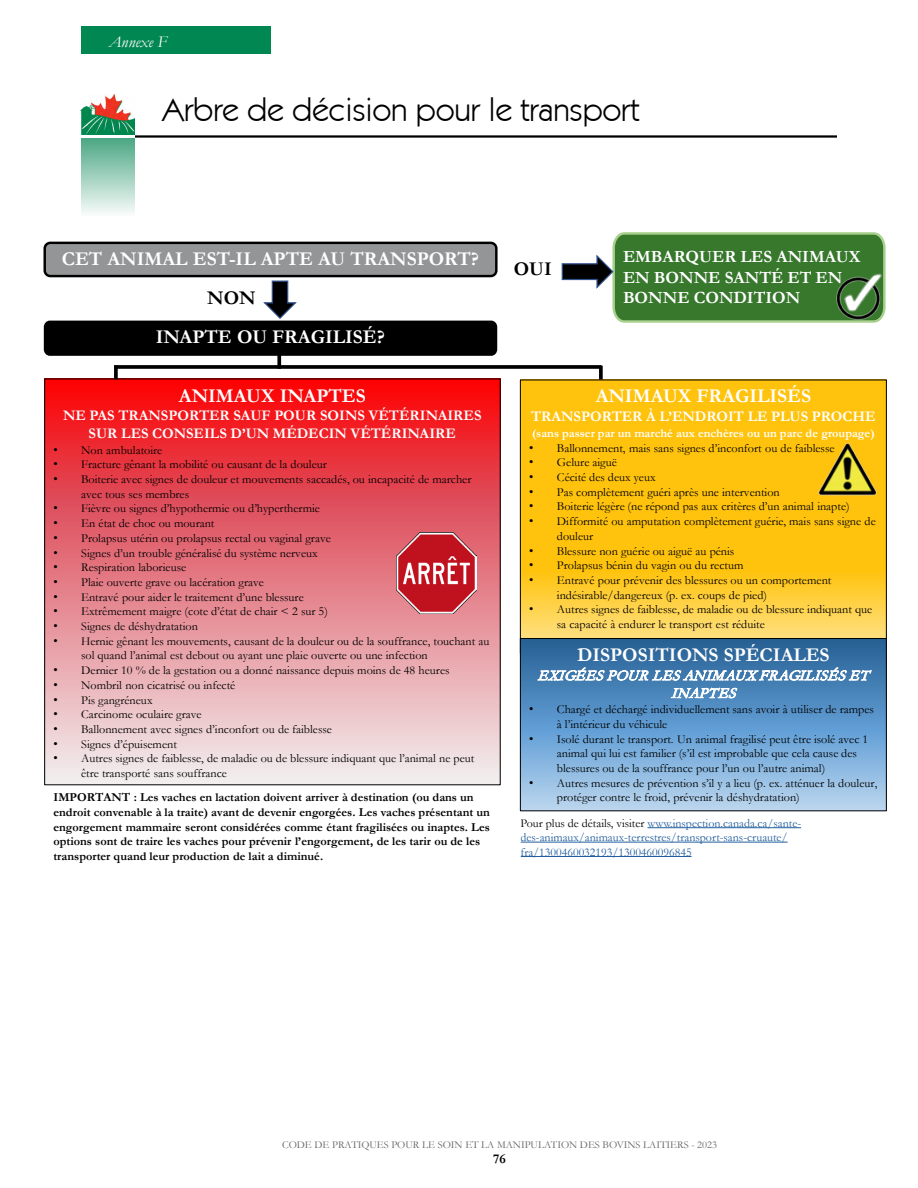
<style>
.page{position:relative;width:918px;height:1188px;background:#fff}
.page>*{position:absolute;margin:0;border:0;box-sizing:border-box;transform-origin:0 0}
.t1{font:33px "ITC Kabel";color:#000}
.t2{font:700 19.5px "Garamond";color:#fff}
.t3{font:700 19.5px "Garamond";color:#000}
.t4{font:700 17.25px/20.5px "Garamond";color:#fff}
.t5{font:italic 16.5px "Garamond";color:#fff}
.t6{font:700 14.7px/17.7px "Garamond";color:#fff;text-align:center}
.t7{font:italic 14.7px/17.7px "Garamond";color:#fff;text-align:center}
.t8{font:700 13.5px "Garamond";color:#000}
.t9{font:12.15px/14.7px "Garamond";color:#000}
.t10{font:700 12.15px/14.7px "Garamond";color:#000}
.t11{font:700 12.15px "Garamond";color:#fff}
.t12{font:12px/14.4px "Garamond";color:#215e9e}
.t13{font:10.5px "Garamond";color:#636466}
.s1{font-family:"Arial"}
.s2{color:#000}
</style>
<div class="page">
<hr style="left:135px;top:135px;width:702px;height:3px;background:#000">
<div style="left:81px;top:138px;width:54px;height:78px;background:linear-gradient(to bottom,#4ba783,#f7fbf9)"></div>
<img style="left:80px;top:95px;width:55px;height:40px">
<div style="left:81px;top:26px;width:190px;height:28px;background:#008752"></div>
<div style="left:45px;top:243px;width:451px;height:33px;background:#939597;border-radius:6px"></div>
<div style="left:44px;top:242px;width:454px;height:35px;border:2px solid #000;border-radius:6px"></div>
<div style="left:45px;top:322px;width:451px;height:33px;background:#000;border-radius:5px"></div>
<div style="left:44px;top:321px;width:453px;height:35px;border:2px solid #000;border-radius:5px"></div>
<svg style="left:561px;top:232px;width:325px;height:91px;background:#598d50"></svg>
<svg style="left:263px;top:280px;width:34px;height:39px"></svg>
<svg style="left:46px;top:380px;width:453px;height:403px;background:#e97a81"></svg>
<img style="left:397px;top:533px;width:80px;height:80px">
<svg style="left:522px;top:382px;width:363px;height:256px;background:#fec61c"></svg>
<img style="left:812px;top:438px;width:71px;height:63px">
<svg style="left:277px;top:355px;width:4px;height:10px"></svg>
<svg style="left:118px;top:365px;width:483px;height:4px;background:#131313"></svg>
<svg style="left:114px;top:365px;width:4px;height:14px"></svg>
<img style="left:834px;top:272px;width:52px;height:50px">
<div style="left:520px;top:638px;width:366px;height:173px;background:linear-gradient(to bottom,#1c5f9b,#b2d7f9)"></div>
<div style="left:520px;top:638px;width:367px;height:173px;border:1px solid #000"></div>
<svg style="left:599px;top:366px;width:4px;height:14px"></svg>
<hr style="left:647px;top:827px;width:154px;height:1px;background:#215e9e">
<hr style="left:521px;top:842px;width:267px;height:1px;background:#215e9e">
<hr style="left:521px;top:856px;width:171px;height:1px;background:#215e9e">
<h3 class="t5" style="left:109px;top:30px;width:60px">Annexe F</h3>
<h1 class="t1" style="left:162px;top:90px;width:479px">Arbre de décision pour le transport</h1>
<h2 class="t2" style="left:62px;top:245px;width:419px">CET ANIMAL EST-IL APTE AU TRANSPORT?</h2>
<h3 class="t4" style="left:623px;top:247px;width:239px">EMBARQUER LES ANIMAUX<br>EN BONNE SANTÉ ET EN<br>BONNE CONDITION</h3>
<h2 class="t2" style="left:156px;top:324px;width:231px">INAPTE OU FRAGILISÉ?</h2>
<h2 class="t3" style="left:514px;top:256px;width:40px">OUI</h2>
<h2 class="t3" style="left:207px;top:284px;width:50px">NON</h2>
<h2 class="t2" style="left:179px;top:382px;width:188px">ANIMAUX INAPTES</h2>
<p class="t6" style="left:63px;top:407px;width:420px">NE PAS TRANSPORTER SAUF POUR SOINS VÉTÉRINAIRES<br>SUR LES CONSEILS D’UN MÉDECIN VÉTÉRINAIRE</p>
<p class="t9" style="left:53px;top:442px;width:110px"><span class="s1">•</span> Non ambulatoire</p>
<p class="t9" style="left:53px;top:457px;width:275px"><span class="s1">•</span> Fracture gênant la mobilité ou causant de la douleur</p>
<p class="t9" style="left:81px;top:471px;width:392px;text-indent:-28px"><span class="s1">•</span> Boiterie avec signes de douleur et mouvements saccadés, ou incapacité de marcher avec tous ses membres</p>
<p class="t9" style="left:53px;top:501px;width:268px"><span class="s1">•</span> Fièvre ou signes d’hypothermie ou d’hyperthermie</p>
<p class="t9" style="left:53px;top:516px;width:163px"><span class="s1">•</span> En état de choc ou mourant</p>
<p class="t9" style="left:53px;top:530px;width:279px"><span class="s1">•</span> Prolapsus utérin ou prolapsus rectal ou vaginal grave</p>
<p class="t9" style="left:53px;top:545px;width:266px"><span class="s1">•</span> Signes d’un trouble généralisé du système nerveux</p>
<p class="t9" style="left:53px;top:560px;width:134px"><span class="s1">•</span> Respiration laborieuse</p>
<p class="t9" style="left:53px;top:574px;width:212px"><span class="s1">•</span> Plaie ouverte grave ou lacération grave</p>
<p class="t9" style="left:53px;top:589px;width:252px"><span class="s1">•</span> Entravé pour aider le traitement d’une blessure</p>
<p class="t9" style="left:53px;top:604px;width:276px"><span class="s1">•</span> Extrêmement maigre (cote d’état de chair &lt; 2 sur 5)</p>
<p class="t9" style="left:53px;top:619px;width:146px"><span class="s1">•</span> Signes de déshydratation</p>
<p class="t9" style="left:81px;top:633px;width:410px;text-indent:-28px"><span class="s1">•</span> Hernie gênant les mouvements, causant de la douleur ou de la souffrance, touchant au sol quand l’animal est debout ou ayant une plaie ouverte ou une infection</p>
<p class="t9" style="left:53px;top:663px;width:398px"><span class="s1">•</span> Dernier 10 % de la gestation ou a donné naissance depuis moins de 48 heures</p>
<p class="t9" style="left:53px;top:677px;width:183px"><span class="s1">•</span> Nombril non cicatrisé ou infecté</p>
<p class="t9" style="left:53px;top:692px;width:101px"><span class="s1">•</span> Pis gangréneux</p>
<p class="t9" style="left:53px;top:707px;width:150px"><span class="s1">•</span> Carcinome oculaire grave</p>
<p class="t9" style="left:53px;top:722px;width:280px"><span class="s1">•</span> Ballonnement avec signes d’inconfort ou de faiblesse</p>
<p class="t9" style="left:53px;top:736px;width:125px"><span class="s1">•</span> Signes d’épuisement</p>
<p class="t9" style="left:81px;top:751px;width:395px;text-indent:-28px"><span class="s1">•</span> Autres signes de faiblesse, de maladie ou de blessure indiquant que l’animal ne peut être transporté sans souffrance</p>
<h2 class="t2" style="left:596px;top:383px;width:217px">ANIMAUX FRAGILISÉS</h2>
<p class="t6" style="left:531px;top:408px;width:346px">TRANSPORTER À L’ENDROIT LE PLUS PROCHE</p>
<p class="t11" style="left:532px;top:425px;width:344px">(sans passer par un marché aux enchères ou un parc de groupage)</p>
<p class="t9" style="left:529px;top:440px;width:307px"><span class="s1">•</span> Ballonnement, mais sans signes d’inconfort ou de faiblesse</p>
<p class="t9" style="left:529px;top:455px;width:89px"><span class="s1">•</span> Gelure aiguë</p>
<p class="t9" style="left:529px;top:470px;width:128px"><span class="s1">•</span> Cécité des deux yeux</p>
<p class="t9" style="left:529px;top:484px;width:252px"><span class="s1">•</span> Pas complètement guéri après une intervention</p>
<p class="t9" style="left:529px;top:499px;width:322px"><span class="s1">•</span> Boiterie légère (ne répond pas aux critères d’un animal inapte)</p>
<p class="t9" style="left:557px;top:514px;width:320px;text-indent:-28px"><span class="s1">•</span> Difformité ou amputation complètement guérie, mais sans signe de douleur</p>
<p class="t9" style="left:529px;top:543px;width:207px"><span class="s1">•</span> Blessure non guérie ou aiguë au pénis</p>
<p class="t9" style="left:529px;top:558px;width:216px"><span class="s1">•</span> Prolapsus bénin du vagin ou du rectum</p>
<p class="t9" style="left:557px;top:572px;width:276px;text-indent:-28px"><span class="s1">•</span> Entravé pour prévenir des blessures ou un comportement indésirable/dangereux (p. ex. coups de pied)</p>
<p class="t9" style="left:557px;top:602px;width:317px;text-indent:-28px"><span class="s1">•</span> Autres signes de faiblesse, de maladie ou de blessure indiquant que sa capacité à endurer le transport est réduite</p>
<h2 class="t2" style="left:577px;top:642px;width:254px">DISPOSITIONS SPÉCIALES</h2>
<p class="t7" style="left:537px;top:666px;width:339px">EXIGÉESPOUR LESANIMAUXFRAGILISÉSET<br>INAPTES</p>
<p class="t9" style="left:557px;top:702px;width:319px;text-indent:-28px"><span class="s1">•</span> Chargé et déchargé individuellement sans avoir à utiliser de rampes à l’intérieur du véhicule</p>
<p class="t9" style="left:557px;top:731px;width:313px;text-indent:-28px"><span class="s1">•</span> Isolé durant le transport. Un animal fragilisé peut être isolé avec 1 animal qui lui est familier (s’il est improbable que cela cause des blessures ou de la souffrance pour l’un ou l’autre animal)</p>
<p class="t9" style="left:529px;top:775px;width:350px"><span class="s1">•</span> Autres mesures de prévention s’il y a lieu (p. ex. atténuer la douleur,</p>
<p class="t10" style="left:53px;top:790px;width:422px">IMPORTANT : Les vaches en lactation doivent arriver à destination (ou dans un</p>
<p class="t9" style="left:557px;top:790px;width:244px">protéger contre le froid, prévenir la déshydratation)</p>
<p class="t10" style="left:53px;top:805px;width:438px">endroit convenable à la traite) avant de devenir engorgées. Les vaches présentant un engorgement mammaire seront considérées comme étant fragilisées ou inaptes. Les options sont de traire les vaches pour prévenir l’engorgement, de les tarir ou de les transporter quand leur production de lait a diminué.</p>
<p class="t12" style="left:521px;top:816px;width:346px"><span class="s2">Pour plus de détails, visiter</span> www.inspection.canada.ca/sante-des-animaux/</p>
<p class="t12" style="left:521px;top:830px;width:269px">des-animaux/animaux-terrestres/transport-sans-cruaute/ fra/1300460032193/1300460096845</p>
<p class="t13" style="left:282px;top:1138px;width:436px">CODE DE PRATIQUES POUR LE SOIN ET LA MANIPULATION DES BOVINS LAITIERS - 2023</p>
<p class="t8" style="left:493px;top:1149px;width:14px">76</p>
</div>
